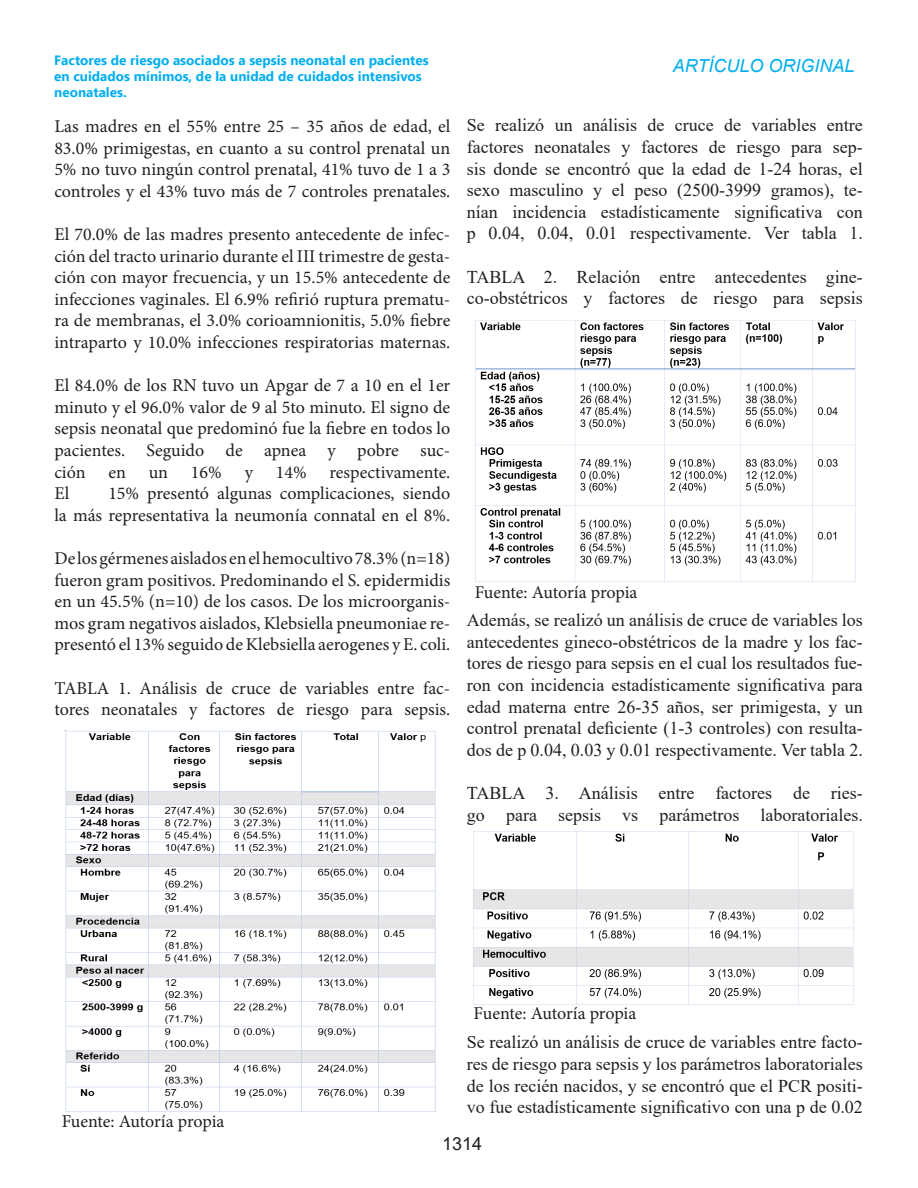
<style>
.page{position:relative;width:918px;height:1188px;background:#fff}
.page>*{position:absolute;margin:0;border:0;box-sizing:border-box;transform-origin:0 0}
.t1{font:18px/21.6px "Minion Pro";color:#231f20;text-align:justify}
.t2{font:18px/21.6px "Times New Roman";color:#231f20;text-align:justify}
.t3{font:italic 18px "Arial";color:#00aeef}
.t4{font:18px "Arial";color:#231f20}
.t5{font:700 13.5px/16.2px "Ebrima";color:#00aeef}
</style>
<div class="page">
<img style="left:65px;top:730px;width:370px;height:382px">
<img style="left:475px;top:320px;width:381px;height:262px">
<img style="left:473px;top:831px;width:381px;height:174px">
<p class="t5" style="left:54px;top:51px;width:376px">Factores de riesgo asociados a sepsis neonatal en pacientes en cuidados mínimos, de la unidad de cuidados intensivos neonatales.</p>
<p class="t1" style="left:54px;top:116px;width:398px">Las madres en el 55% entre 25 – 35 años de edad, el 83.0% primigestas, en cuanto a su control prenatal un 5% no tuvo ningún control prenatal, 41% tuvo de 1 a 3 controles y el 43% tuvo más de 7 controles prenatales.</p>
<p class="t1" style="left:54px;top:224px;width:398px">El 70.0% de las madres presento antecedente de infec&shy;ción del tracto urinario durante el III trimestre de gesta&shy;ción con mayor frecuencia, y un 15.5% antecedente de infecciones vaginales. El 6.9% refirió ruptura prematu&shy;ra de membranas, el 3.0% corioamnionitis, 5.0% fiebre intraparto y 10.0% infecciones respiratorias maternas.</p>
<p class="t1" style="left:54px;top:375px;width:397px">El 84.0% de los RN tuvo un Apgar de 7 a 10 en el 1er minuto y el 96.0% valor de 9 al 5to minuto. El signo de sepsis neonatal que predominó fue la fiebre en todos lo</p>
<p class="t1" style="left:54px;top:440px;width:398px">pacientes. Seguido de apnea y pobre suc&shy;ción</p>
<p class="t1" style="left:108px;top:461px;width:19px">en</p>
<p class="t1" style="left:149px;top:461px;width:21px">un</p>
<p class="t1" style="left:191px;top:461px;width:32px">16%</p>
<p class="t1" style="left:245px;top:461px;width:10px">y</p>
<p class="t1" style="left:276px;top:461px;width:32px">14%</p>
<p class="t1" style="left:329px;top:461px;width:122px">respectivamente.</p>
<p class="t1" style="left:54px;top:483px;width:397px;text-align:right">15% presentó algunas complicaciones, siendo<br>la más representativa la neumonía connatal en el 8%.</p>
<p class="t1" style="left:54px;top:548px;width:398px">De los gérmenes aislados en el hemocultivo 78.3% (n=18) fueron gram positivos. Predominando el S. epidermidis en un 45.5% (n=10) de los casos. De los microorganis&shy;mos gram negativos aislados, Klebsiella pneumoniae re&shy;presentó el 13% seguido de Klebsiella aerogenes y E. coli.</p>
<p class="t1" style="left:54px;top:677px;width:398px">TABLA 1. Análisis de cruce de variables entre fac&shy;tores neonatales y factores de riesgo para sepsis.</p>
<p class="t1" style="left:54px;top:483px;width:16px">El</p>
<p class="t3" style="left:673px;top:54px;width:183px">ARTÍCULO ORIGINAL</p>
<p class="t2" style="left:467px;top:114px;width:398px">Se realizó un análisis de cruce de variables entre factores neonatales y factores de riesgo para sep&shy;sis donde se encontró que la edad de 1-24 horas, el sexo masculino y el peso (2500-3999 gramos), te&shy;nían incidencia estadísticamente significativa con p 0.04, 0.04, 0.01 respectivamente. Ver tabla 1.</p>
<p class="t2" style="left:467px;top:265px;width:397px">TABLA 2. Relación entre antecedentes gine&shy;co-obstétricos y factores de riesgo para sepsis</p>
<p class="t1" style="left:475px;top:582px;width:164px">Fuente: Autoría propia</p>
<p class="t2" style="left:467px;top:609px;width:398px">Además, se realizó un análisis de cruce de variables los antecedentes gineco-obstétricos de la madre y los fac&shy;tores de riesgo para sepsis en el cual los resultados fue&shy;ron con incidencia estadísticamente significativa para edad materna entre 26-35 años, ser primigesta, y un control prenatal deficiente (1-3 controles) con resulta&shy;dos de p 0.04, 0.03 y 0.01 respectivamente. Ver tabla 2.</p>
<p class="t2" style="left:467px;top:782px;width:398px">TABLA 3. Análisis entre factores de ries&shy;go para sepsis vs parámetros laboratoriales.</p>
<p class="t1" style="left:62px;top:1111px;width:164px">Fuente: Autoría propia</p>
<p class="t1" style="left:474px;top:1003px;width:164px">Fuente: Autoría propia</p>
<p class="t2" style="left:467px;top:1031px;width:398px">Se realizó un análisis de cruce de variables entre facto&shy;res de riesgo para sepsis y los parámetros laboratoriales de los recién nacidos, y se encontró que el PCR positi&shy;vo fue estadísticamente significativo con una p de 0.02</p>
<p class="t4" style="left:442px;top:1132px;width:42px">1314</p>
</div>
